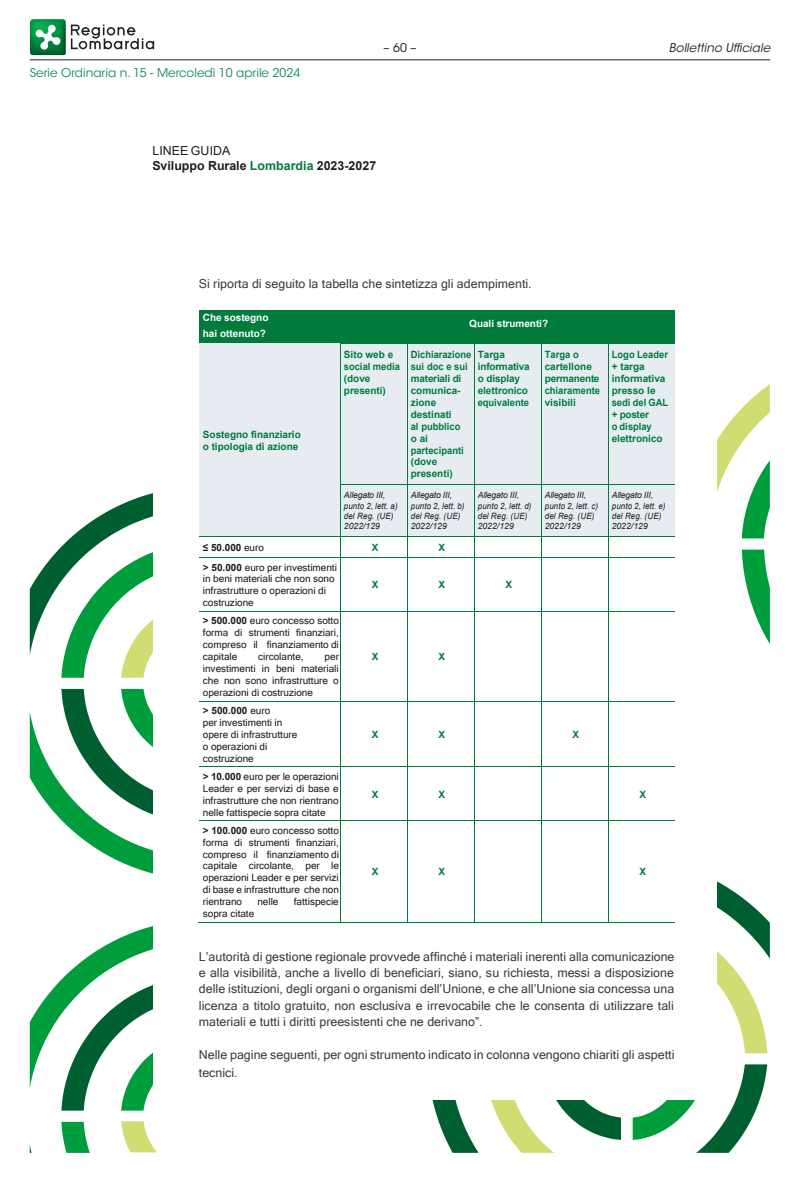
<style>
.page{position:relative;width:800px;height:1182px;background:#fff}
.page>*{position:absolute;margin:0;border:0;box-sizing:border-box;transform-origin:0 0}
.t1{font:12.3px/16.2px "Microsoft Sans Serif";color:#3c3c3b;text-align:justify}
.t2{font:700 12.3px/14.9px "Arial";color:#1d1d1b}
.t3{font:12px "ITC Avant Garde Std";color:#108c56}
.t4{font:italic 12px "ITC Avant Garde Std";color:#231f20}
.t5{font:12px "ITC Avant Garde Std";color:#231f20}
.t6{font:10.05px/11.9px "Microsoft Sans Serif";letter-spacing:-.005em;color:#1d1d1b;text-align:justify}
.t7{font:700 10.05px/11.9px "Arial";letter-spacing:-.005em;color:#007b3c;scale:.94 1}
.t8{font:700 10.05px/11.9px "Arial";letter-spacing:-.005em;color:#007b3c}
.t9{font:700 10.05px "Arial";color:#fff}
.t10{font:700 10.05px "Arial";color:#1d1d1b}
.t11{font:italic 8.7px/10.4px "Arial";color:#1d1d1b}
.s1{font-weight:400}
.s2{color:#007b3c}
.s3{font-family:"Microsoft Sans Serif";font-weight:400}
.s4{font-family:"Arial";font-weight:700}
</style>
<div class="page">
<svg style="left:71px;top:25px;width:83px;height:24px"></svg>
<img style="left:30px;top:19px;width:36px;height:36px">
<svg style="left:35px;top:24px;width:26px;height:26px"></svg>
<hr style="left:30px;top:59px;width:740px;height:1px;background:#231f20">
<svg style="left:30px;top:493px;width:123px;height:184px"></svg>
<svg style="left:30px;top:688px;width:123px;height:186px"></svg>
<svg style="left:717px;top:881px;width:52px;height:172px"></svg>
<svg style="left:697px;top:1064px;width:70px;height:88px"></svg>
<svg style="left:30px;top:926px;width:678px;height:213px"></svg>
<svg style="left:61px;top:975px;width:137px;height:135px"></svg>
<svg style="left:428px;top:1099px;width:50px;height:53px"></svg>
<svg style="left:484px;top:1099px;width:137px;height:53px"></svg>
<div style="left:153px;top:230px;width:563px;height:869px;background:#fff"></div>
<div style="left:199px;top:310px;width:476px;height:34px;background:#007b3c"></div>
<div style="left:199px;top:344px;width:141px;height:192px;background:#e6ecf2"></div>
<div style="left:340px;top:344px;width:67px;height:17px;background:#e6ecf2"></div>
<div style="left:407px;top:344px;width:67px;height:17px;background:#e6ecf2"></div>
<div style="left:474px;top:344px;width:67px;height:17px;background:#e6ecf2"></div>
<div style="left:541px;top:344px;width:67px;height:17px;background:#e6ecf2"></div>
<div style="left:608px;top:344px;width:67px;height:16px;background:#e6ecf2"></div>
<hr style="left:340px;top:344px;width:1px;height:140px;background:#007b3c">
<hr style="left:407px;top:344px;width:1px;height:140px;background:#007b3c">
<hr style="left:474px;top:344px;width:1px;height:140px;background:#007b3c">
<hr style="left:541px;top:344px;width:1px;height:140px;background:#007b3c">
<hr style="left:608px;top:344px;width:1px;height:140px;background:#007b3c">
<hr style="left:199px;top:536px;width:141px;height:1px;background:#007b3c">
<hr style="left:199px;top:557px;width:141px;height:1px;background:#007b3c">
<hr style="left:199px;top:611px;width:141px;height:1px;background:#007b3c">
<hr style="left:199px;top:701px;width:141px;height:1px;background:#007b3c">
<hr style="left:199px;top:766px;width:141px;height:1px;background:#007b3c">
<svg style="left:340px;top:360px;width:429px;height:407px"></svg>
<hr style="left:608px;top:766px;width:67px;height:1px;background:#007b3c">
<hr style="left:340px;top:767px;width:1px;height:53px;background:#007b3c">
<hr style="left:407px;top:767px;width:1px;height:53px;background:#007b3c">
<hr style="left:474px;top:767px;width:1px;height:53px;background:#007b3c">
<hr style="left:541px;top:767px;width:1px;height:53px;background:#007b3c">
<hr style="left:608px;top:767px;width:1px;height:53px;background:#007b3c">
<hr style="left:199px;top:820px;width:141px;height:1px;background:#007b3c">
<hr style="left:608px;top:820px;width:67px;height:1px;background:#007b3c">
<hr style="left:198px;top:922px;width:142px;height:1px;background:#007b3c">
<svg style="left:340px;top:820px;width:269px;height:103px"></svg>
<hr style="left:608px;top:922px;width:67px;height:1px;background:#007b3c">
<svg style="left:61px;top:1121px;width:29px;height:31px"></svg>
<svg style="left:121px;top:1121px;width:36px;height:31px"></svg>
<p class="t3" style="left:30px;top:65px;width:272px">Serie Ordinaria n. 15 - Mercoledì 10 aprile 2024</p>
<p class="t5" style="left:383px;top:40px;width:34px">– 60 –</p>
<p class="t4" style="left:668px;top:40px;width:103px">Bollettino Ufficiale</p>
<p class="t2" style="left:152px;top:143px;width:225px"><span class="s1">LINEE GUIDA<br></span>Sviluppo Rurale <span class="s2">Lombardia</span> 2023-2027</p>
<p class="t1" style="left:199px;top:275px;width:334px">Si riporta di seguito la tabella che sintetizza gli adempimenti.</p>
<p class="t9" style="left:203px;top:310px;width:67px">Che sostegno</p>
<p class="t9" style="left:469px;top:316px;width:80px">Quali strumenti?</p>
<p class="t9" style="left:203px;top:326px;width:65px">hai ottenuto?</p>
<p class="t8" style="left:203px;top:428px;width:99px">Sostegno finanziario o tipologia di azione</p>
<p class="t8" style="left:344px;top:349px;width:58px">Sito web e social media (dove presenti)</p>
<p class="t7" style="left:410px;top:349px;width:66px">Dichiarazione sui doc e sui materiali di comunica&shy;zione destinati<br>al pubblico<br>o ai partecipanti (dove presenti)</p>
<p class="t8" style="left:477px;top:349px;width:53px">Targa informativa o display elettronico equivalente</p>
<p class="t7" style="left:544px;top:349px;width:60px">Targa o cartellone permanente chiaramente visibili</p>
<p class="t7" style="left:611px;top:349px;width:62px">Logo Leader + targa informativa presso le sedi del GAL + poster<br>o display elettronico</p>
<p class="t11" style="left:344px;top:490px;width:55px">Allegato III, punto 2, lett. a) del Reg. (UE)<br>2022/129</p>
<p class="t11" style="left:410px;top:490px;width:55px">Allegato III, punto 2, lett. b) del Reg. (UE)<br>2022/129</p>
<p class="t11" style="left:477px;top:490px;width:55px">Allegato III, punto 2, lett. d) del Reg. (UE)<br>2022/129</p>
<p class="t11" style="left:544px;top:490px;width:55px">Allegato III, punto 2, lett. c) del Reg. (UE)<br>2022/129</p>
<p class="t11" style="left:611px;top:490px;width:55px">Allegato III, punto 2, lett. e) del Reg. (UE)<br>2022/129</p>
<p class="t10" style="left:203px;top:540px;width:63px">≤ 50.000 <span class="s3">euro</span></p>
<p class="t8" style="left:372px;top:541px;width:8px">X</p>
<p class="t8" style="left:438px;top:541px;width:8px">X</p>
<p class="t6" style="left:203px;top:561px;width:136px;text-align:left"><span class="s4">&gt; 50.000</span> euro per investimenti in beni materiali che non sono infrastrutture o operazioni di costruzione</p>
<p class="t8" style="left:371px;top:579px;width:8px">X</p>
<p class="t8" style="left:438px;top:579px;width:8px">X</p>
<p class="t8" style="left:505px;top:579px;width:8px">X</p>
<p class="t6" style="left:203px;top:614px;width:138px"><span class="s4">&gt; 500.000</span> euro concesso sotto forma di strumenti finanziari, compreso il finanziamento di capitale</p>
<p class="t6" style="left:203px;top:650px;width:138px;text-indent:122px">per investimenti in beni materiali che non sono infrastrutture o operazioni di costruzione</p>
<p class="t8" style="left:371px;top:650px;width:8px">X</p>
<p class="t8" style="left:438px;top:650px;width:8px">X</p>
<p class="t6" style="left:203px;top:704px;width:96px;text-align:left"><span class="s4">&gt; 500.000</span> euro<br>per investimenti in opere di infrastrutture o operazioni di costruzione</p>
<p class="t6" style="left:258px;top:650px;width:47px">circolante,</p>
<p class="t8" style="left:371px;top:728px;width:8px">X</p>
<p class="t8" style="left:438px;top:728px;width:8px">X</p>
<p class="t8" style="left:572px;top:728px;width:8px">X</p>
<p class="t6" style="left:203px;top:770px;width:137px"><span class="s4">&gt; 10.000</span> euro per le operazioni Leader e per servizi di base e infrastrutture che non rientrano nelle fattispecie sopra citate</p>
<p class="t6" style="left:203px;top:823px;width:138px"><span class="s4">&gt; 100.000</span> euro concesso sotto forma di strumenti finanziari, compreso il finanziamento di capitale circolante, per le operazioni Leader e per servizi di base e infrastrutture che non rientrano</p>
<p class="t6" style="left:257px;top:895px;width:23px">nelle</p>
<p class="t6" style="left:294px;top:895px;width:47px">fattispecie</p>
<p class="t6" style="left:203px;top:907px;width:53px">sopra citate</p>
<p class="t8" style="left:371px;top:788px;width:8px">X</p>
<p class="t8" style="left:438px;top:788px;width:8px">X</p>
<p class="t8" style="left:639px;top:788px;width:8px">X</p>
<p class="t8" style="left:371px;top:865px;width:8px">X</p>
<p class="t8" style="left:438px;top:865px;width:8px">X</p>
<p class="t8" style="left:639px;top:865px;width:8px">X</p>
<p class="t1" style="left:199px;top:948px;width:477px">L’autorità di gestione regionale provvede affinché i materiali inerenti alla comunicazione e alla visibilità, anche a livello di beneficiari, siano, su richiesta, messi a disposizione delle istituzioni, degli organi o organismi dell’Unione, e che all’Unione sia concessa una licenza a titolo gratuito, non esclusiva e irrevocabile che le consenta di utilizzare tali materiali e tutti i diritti preesistenti che ne derivano”.</p>
<p class="t1" style="left:199px;top:1045px;width:477px;line-height:17.2px">Nelle pagine seguenti, per ogni strumento indicato in colonna vengono chiariti gli aspetti tecnici.</p>
</div>
